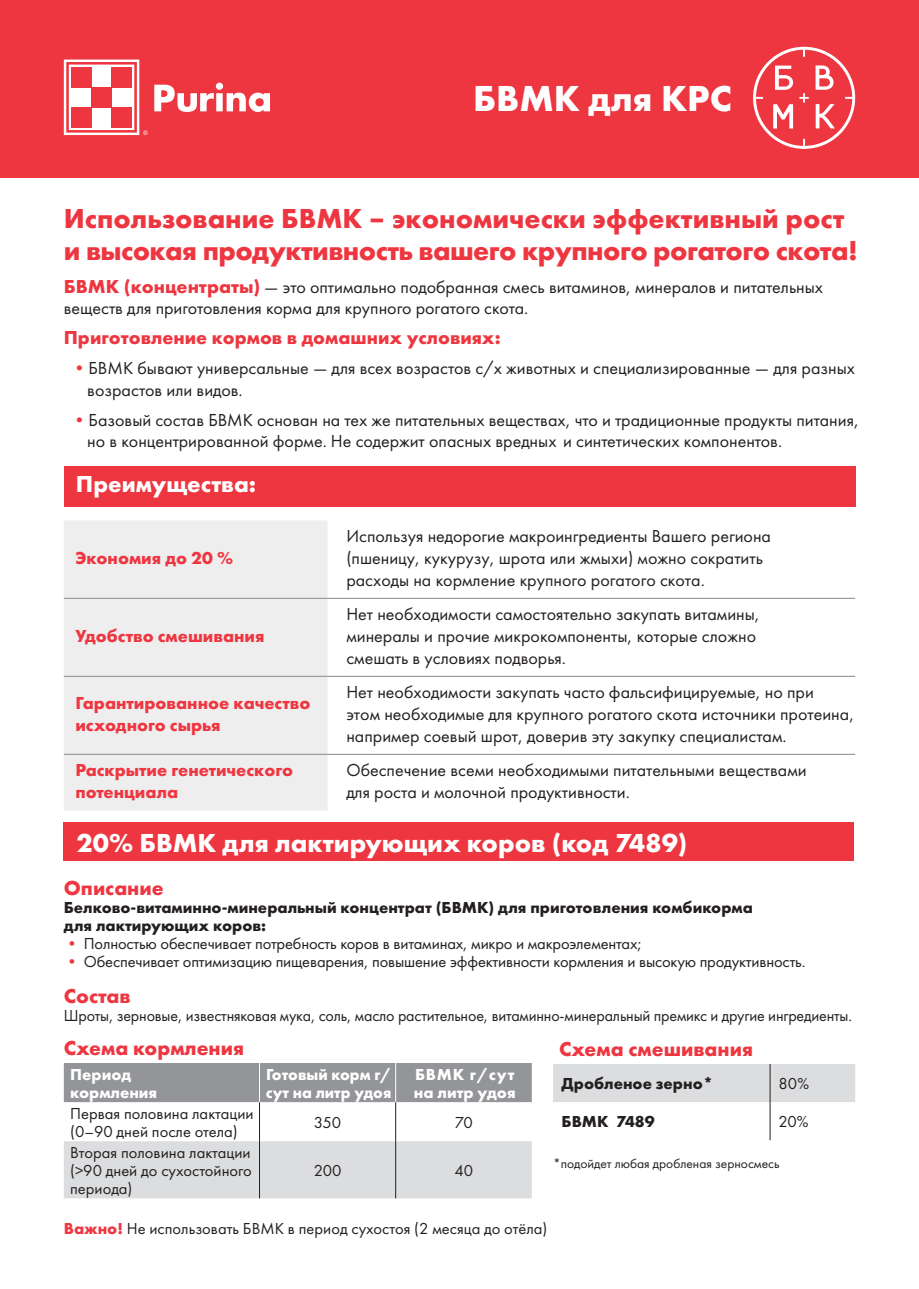
<style>
.page{position:relative;width:919px;height:1289px;background:#fff}
.page>*{position:absolute;margin:0;border:0;box-sizing:border-box;transform-origin:0 0}
.t1{font:700 37.5px "Futura PT";color:#fff}
.t2{font:700 28.5px/31.5px "Futura PT";letter-spacing:-.02em;color:#ee3640}
.t3{font:700 27px "Futura PT";color:#fff}
.t4{font:700 24px "Futura PT";color:#fff}
.t5{font:700 21px "Futura PT";color:#ee3640}
.t6{font:700 19.5px "Futura PT";color:#ee3640}
.t7{font:18px/21.6px "Futura PT";color:#231f20}
.t8{font:700 18px/21.6px "Futura PT";color:#ee3640}
.t9{font:16.5px/18px "Futura PT";letter-spacing:-.01em;color:#231f20}
.t10{font:700 16.5px/18px "Futura PT";color:#231f20}
.t11{font:700 16.5px/18px "Futura PT";color:#fff}
.t12{font:13.5px "Futura PT";color:#231f20}
.s1{font-weight:700;font-size:19.5px;color:#ee3640}
.s2{color:#ee3640}
.s3{font-weight:700;color:#ee3640}
</style>
<div class="page">
<div style="left:64px;top:520px;width:263px;height:290px;background:#eeeeef"></div>
<div style="left:0;top:0;width:918px;height:178px;background:#ee3640"></div>
<svg style="left:64px;top:59px;width:206px;height:76px"></svg>
<div style="left:64px;top:466px;width:791px;height:40px;background:#ee3640"></div>
<hr style="left:64px;top:597px;width:263px;height:2px;background:#939598">
<hr style="left:327px;top:597px;width:528px;height:2px;background:#939598">
<hr style="left:64px;top:675px;width:263px;height:2px;background:#939598">
<hr style="left:327px;top:675px;width:528px;height:2px;background:#939598">
<hr style="left:64px;top:753px;width:263px;height:2px;background:#939598">
<hr style="left:327px;top:753px;width:528px;height:2px;background:#939598">
<svg style="left:753px;top:47px;width:102px;height:102px"></svg>
<div style="left:64px;top:822px;width:790px;height:38px;background:#ee3640"></div>
<div style="left:64px;top:1063px;width:467px;height:39px;background:#939598"></div>
<div style="left:64px;top:1141px;width:467px;height:57px;background:#dcdddf"></div>
<hr style="left:259px;top:1102px;width:1px;height:39px;background:#231f20">
<hr style="left:395px;top:1102px;width:1px;height:39px;background:#231f20">
<hr style="left:259px;top:1141px;width:1px;height:57px;background:#231f20">
<hr style="left:395px;top:1141px;width:1px;height:57px;background:#231f20">
<hr style="left:259px;top:1062px;width:1px;height:40px;background:#fff">
<hr style="left:395px;top:1062px;width:1px;height:40px;background:#fff">
<div style="left:553px;top:1064px;width:302px;height:38px;background:#dcdddf"></div>
<hr style="left:769px;top:1063px;width:1px;height:39px;background:#231f20">
<hr style="left:769px;top:1102px;width:1px;height:38px;background:#231f20">
<h1 class="t1" style="left:473px;top:74px;width:260px">БВМК для КРС</h1>
<h2 class="t2" style="left:64px;top:202px;width:795px">Использование БВМК – экономически эффективный рост и высокая продуктивность вашего крупного рогатого скота!</h2>
<p class="t7" style="left:64px;top:276px;width:760px"><span class="s1">БВМК (концентраты)</span> — это оптимально подобранная смесь витаминов, минералов и питательных веществ для приготовления корма для крупного рогатого скота.</p>
<p class="t6" style="left:64px;top:325px;width:438px">Приготовление кормов в домашних условиях:</p>
<p class="t7" style="left:87px;top:357px;width:769px;text-indent:-17px"><span class="s2">•</span>БВМК бывают универсальные — для всех возрастов с/х животных и специализированные — для разных возрастов или видов.</p>
<p class="t7" style="left:87px;top:409px;width:773px;text-indent:-17px"><span class="s2">•</span>Базовый состав БВМК основан на тех же питательных веществах, что и традиционные продукты питания, но в концентрированной форме. Не содержит опасных вредных и синтетических компонентов.</p>
<h3 class="t4" style="left:76px;top:469px;width:182px">Преимущества:</h3>
<p class="t8" style="left:75px;top:546px;width:159px">Экономия до 20 %</p>
<p class="t8" style="left:75px;top:624px;width:191px">Удобство смешивания</p>
<p class="t7" style="left:346px;top:525px;width:426px">Используя недорогие макроингредиенты Вашего региона (пшеницу, кукурузу, шрота или жмыхи) можно сократить расходы на кормление крупного рогатого скота.</p>
<p class="t7" style="left:346px;top:603px;width:415px">Нет необходимости самостоятельно закупать витамины, минералы и прочие микрокомпоненты, которые сложно смешать в условиях подворья.</p>
<p class="t8" style="left:75px;top:692px;width:237px">Гарантированное качество исходного сырья</p>
<p class="t7" style="left:346px;top:681px;width:509px">Нет необходимости закупать часто фальсифицируемые, но при<br>этом необходимые для крупного рогатого скота источники протеина, например соевый шрот, доверив эту закупку специалистам.</p>
<p class="t8" style="left:75px;top:759px;width:219px">Раскрытие генетического потенциала</p>
<p class="t7" style="left:346px;top:759px;width:462px">Обеспечение всеми необходимыми питательными веществами для роста и молочной продуктивности.</p>
<h3 class="t3" style="left:77px;top:825px;width:612px">20% БВМК для лактирующих коров (код 7489)</h3>
<p class="t5" style="left:64px;top:874px;width:101px">Описание</p>
<p class="t10" style="left:64px;top:898px;width:690px">Белково-витаминно-минеральный концентрат (БВМК) для приготовления комбикорма для лактирующих коров:</p>
<p class="t9" style="left:64px;top:934px;width:579px"><span class="s2">•</span> Полностью обеспечивает потребность коров в витаминах, микро и макроэлементах;</p>
<p class="t9" style="left:64px;top:952px;width:743px"><span class="s2">•</span> Обеспечивает оптимизацию пищеварения, повышение эффективности кормления и высокую продуктивность.</p>
<p class="t5" style="left:64px;top:982px;width:68px">Состав</p>
<p class="t9" style="left:64px;top:1006px;width:789px">Шроты, зерновые, известняковая мука, соль, масло растительное, витаминно-минеральный премикс и другие ингредиенты.</p>
<p class="t5" style="left:64px;top:1033px;width:182px">Схема кормления</p>
<p class="t11" style="left:70px;top:1064px;width:89px">Период кормления</p>
<p class="t11" style="left:266px;top:1064px;width:127px">Готовый корм г/ сут на литр удоя</p>
<p class="t11" style="left:414px;top:1064px;width:103px">БВМК г/сут на литр удоя</p>
<p class="t9" style="left:70px;top:1104px;width:185px">Первая половина лактации (0–90 дней после отела)</p>
<p class="t9" style="left:314px;top:1113px;width:29px">350</p>
<p class="t9" style="left:455px;top:1113px;width:19px">70</p>
<p class="t9" style="left:70px;top:1143px;width:183px;text-align:justify">Вторая половина лактации (&gt;90 дней до сухостойного периода)</p>
<p class="t5" style="left:559px;top:1034px;width:195px">Схема смешивания</p>
<p class="t10" style="left:561px;top:1074px;width:153px">Дробленое зерно*</p>
<p class="t9" style="left:778px;top:1074px;width:32px">80%</p>
<p class="t10" style="left:561px;top:1112px;width:95px">БВМК 7489</p>
<p class="t9" style="left:778px;top:1112px;width:32px">20%</p>
<p class="t12" style="left:553px;top:1154px;width:228px">*подойдет любая дробленая зерносмесь</p>
<p class="t9" style="left:314px;top:1161px;width:29px">200</p>
<p class="t9" style="left:454px;top:1161px;width:20px">40</p>
<p class="t9" style="left:64px;top:1218px;width:485px"><span class="s3">Важно!</span> Не использовать БВМК в период сухостоя (2 месяца до отёла)</p>
</div>
